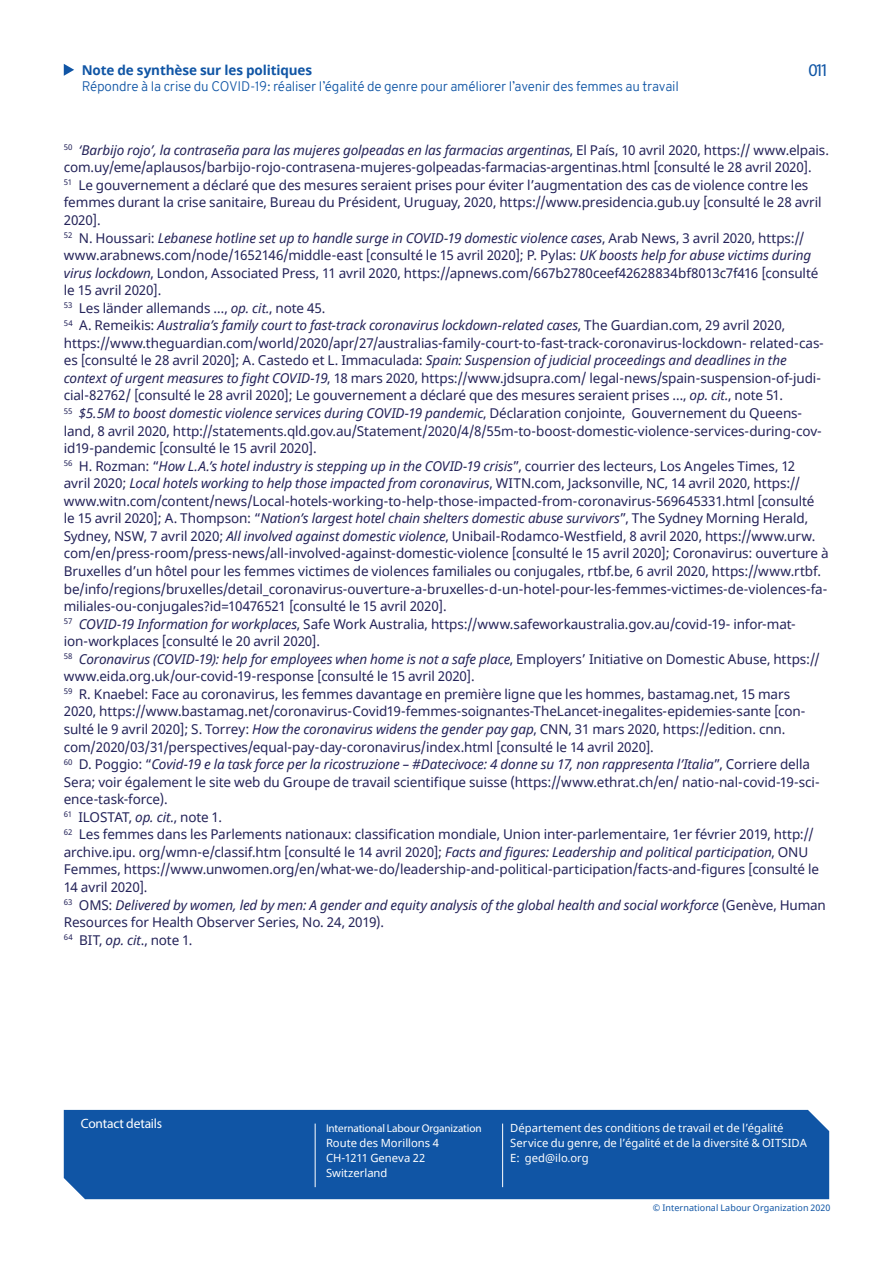
<style>
.page{position:relative;width:893px;height:1263px;background:#fff}
.page>*{position:absolute;margin:0;border:0;box-sizing:border-box;transform-origin:0 0}
.t1{font:18px "Myriad Pro";color:#1055a5}
.t2{font:13.5px/17.5px "Noto Sans";letter-spacing:-.01em;color:#242359}
.t3{font:300 13.5px "Overpass";letter-spacing:-.015em;color:#1055a5}
.t4{font:700 13.5px "Noto Sans";letter-spacing:-.01em;color:#1055a5}
.t5{font:13.5px "Myriad Pro";letter-spacing:-.015em;color:#fff}
.t6{font:11.25px/15px "Noto Sans";color:#fff}
.t7{font:11.25px "Myriad Pro";letter-spacing:-.01em;color:#fff}
.t8{font:9px "Noto Sans";letter-spacing:.005em;color:#1055a5}
.s1{font-style:italic}
</style>
<div class="page">
<div style="left:64px;top:1110px;width:765px;height:89px;background:#1055a5"></div>
<hr style="left:502px;top:1123px;width:1px;height:64px;background:#fff">
<hr style="left:315px;top:1123px;width:1px;height:64px;background:#fff">
<svg style="left:64px;top:64px;width:10px;height:12px"></svg>
<p class="t4" style="left:82px;top:60px;width:232px">Note de synthèse sur les politiques</p>
<p class="t3" style="left:82px;top:77px;width:599px">Répondre à la crise du COVID-19: réaliser l’égalité de genre pour améliorer l’avenir des femmes au travail</p>
<h1 class="t1" style="left:808px;top:59px;width:22px">011</h1>
<p class="t2" style="left:64px;top:142px;width:767px"><sup>50</sup> <span class="s1">‘Barbijo rojo’, la contraseña para las mujeres golpeadas en las farmacias argentinas</span>, El País, 10 avril 2020, https:// www.elpais. com.uy/eme/aplausos/barbijo-rojo-contrasena-mujeres-golpeadas-farmacias-argentinas.html [consulté le 28 avril 2020].<br><sup>51</sup> Le gouvernement a déclaré que des mesures seraient prises pour éviter l’augmentation des cas de violence contre les femmes durant la crise sanitaire, Bureau du Président, Uruguay, 2020, https://www.presidencia.gub.uy [consulté le 28 avril 2020].<br><sup>52</sup> N. Houssari: <span class="s1">Lebanese hotline set up to handle surge in COVID-19 domestic violence cases</span>, Arab News, 3 avril 2020, https:// www.arabnews.com/node/1652146/middle-east [consulté le 15 avril 2020]; P. Pylas: <span class="s1">UK boosts help for abuse victims during virus lockdown</span>, London, Associated Press, 11 avril 2020, https://apnews.com/667b2780ceef42628834bf8013c7f416 [consulté le 15 avril 2020].<br><sup>53</sup> Les länder allemands …, <span class="s1">op. cit.</span>, note 45.<br><sup>54</sup> A. Remeikis: <span class="s1">Australia’s family court to fast-track coronavirus lockdown-related cases</span>, The Guardian.com, 29 avril 2020, https://www.theguardian.com/world/2020/apr/27/australias-family-court-to-fast-track-coronavirus-lockdown- related-cas&shy;es [consulté le 28 avril 2020]; A. Castedo et L. Immaculada: <span class="s1">Spain: Suspension of judicial proceedings and deadlines in the context of urgent measures to fight COVID-19</span>, 18 mars 2020, https://www.jdsupra.com/ legal-news/spain-suspension-of-judi&shy;cial-82762/ [consulté le 28 avril 2020]; Le gouvernement a déclaré que des mesures seraient prises …, <span class="s1">op. cit.</span>, note 51.<br><sup>55</sup> <span class="s1">$5.5M to boost domestic violence services during COVID-19 pandemic</span>, Déclaration conjointe, Gouvernement du Queens&shy;land, 8 avril 2020, http://statements.qld.gov.au/Statement/2020/4/8/55m-to-boost-domestic-violence-services-during-cov&shy;id19-pandemic [consulté le 15 avril 2020].<br><sup>56</sup> H. Rozman: “<span class="s1">How L.A.’s hotel industry is stepping up in the COVID-19 crisis</span>”, courrier des lecteurs, Los Angeles Times, 12<br>avril 2020; <span class="s1">Local hotels working to help those impacted from coronavirus</span>, WITN.com, Jacksonville, NC, 14 avril 2020, https:// www.witn.com/content/news/Local-hotels-working-to-help-those-impacted-from-coronavirus-569645331.html [consulté<br>le 15 avril 2020]; A. Thompson: “<span class="s1">Nation’s largest hotel chain shelters domestic abuse survivors</span>”, The Sydney Morning Herald, Sydney, NSW, 7 avril 2020; <span class="s1">All involved against domestic violence</span>, Unibail-Rodamco-Westfield, 8 avril 2020, https://www.urw. com/en/press-room/press-news/all-involved-against-domestic-violence [consulté le 15 avril 2020]; Coronavirus: ouverture à Bruxelles d’un hôtel pour les femmes victimes de violences familiales ou conjugales, rtbf.be, 6 avril 2020, https://www.rtbf. be/info/regions/bruxelles/detail_coronavirus-ouverture-a-bruxelles-d-un-hotel-pour-les-femmes-victimes-de-violences-fa&shy;miliales-ou-conjugales?id=10476521 [consulté le 15 avril 2020].<br><sup>57</sup> <span class="s1">COVID-19 Information for workplaces</span>, Safe Work Australia, https://www.safeworkaustralia.gov.au/covid-19- infor-mat&shy;ion-workplaces [consulté le 20 avril 2020].<br><sup>58</sup> <span class="s1">Coronavirus (COVID-19): help for employees when home is not a safe place</span>, Employers’ Initiative on Domestic Abuse, https:// www.eida.org.uk/our-covid-19-response [consulté le 15 avril 2020].<br><sup>59</sup> R. Knaebel: Face au coronavirus, les femmes davantage en première ligne que les hommes, bastamag.net, 15 mars<br>2020, https://www.bastamag.net/coronavirus-Covid19-femmes-soignantes-TheLancet-inegalites-epidemies-sante [con&shy;sulté le 9 avril 2020]; S. Torrey: <span class="s1">How the coronavirus widens the gender pay gap</span>, CNN, 31 mars 2020, https://edition. cnn. com/2020/03/31/perspectives/equal-pay-day-coronavirus/index.html [consulté le 14 avril 2020].<br><sup>60</sup> D. Poggio: “<span class="s1">Covid-19 e la task force per la ricostruzione – #Datecivoce: 4 donne su 17, non rappresenta l’Italia</span>”, Corriere della Sera; voir également le site web du Groupe de travail scientifique suisse (https://www.ethrat.ch/en/ natio-nal-covid-19-sci&shy;ence-task-force).<br><sup>61</sup> ILOSTAT, <span class="s1">op. cit.</span>, note 1.<br><sup>62</sup> Les femmes dans les Parlements nationaux: classification mondiale, Union inter-parlementaire, 1er février 2019, http:// archive.ipu. org/wmn-e/classif.htm [consulté le 14 avril 2020]; <span class="s1">Facts and figures: Leadership and political participation</span>, ONU Femmes, https://www.unwomen.org/en/what-we-do/leadership-and-political-participation/facts-and-figures [consulté le 14 avril 2020].<br><sup>63</sup> OMS: <span class="s1">Delivered by women, led by men: A gender and equity analysis of the global health and social workforce</span> (Genève, Human Resources for Health Observer Series, No. 24, 2019).<br><sup>64</sup> BIT, <span class="s1">op. cit</span>., note 1.</p>
<p class="t5" style="left:81px;top:1115px;width:83px">Contact details</p>
<p class="t7" style="left:326px;top:1121px;width:157px">International Labour Organization</p>
<p class="t6" style="left:326px;top:1135px;width:114px">Route des Morillons 4<br>CH-1211 Geneva 22<br>Switzerland</p>
<p class="t6" style="left:510px;top:1120px;width:298px">Département des conditions de travail et de l’égalité<br>Service du genre, de l’égalité et de la diversité &amp; OITSIDA<br>E: ged@ilo.org</p>
<p class="t8" style="left:653px;top:1201px;width:179px">© International Labour Organization 2020</p>
</div>
